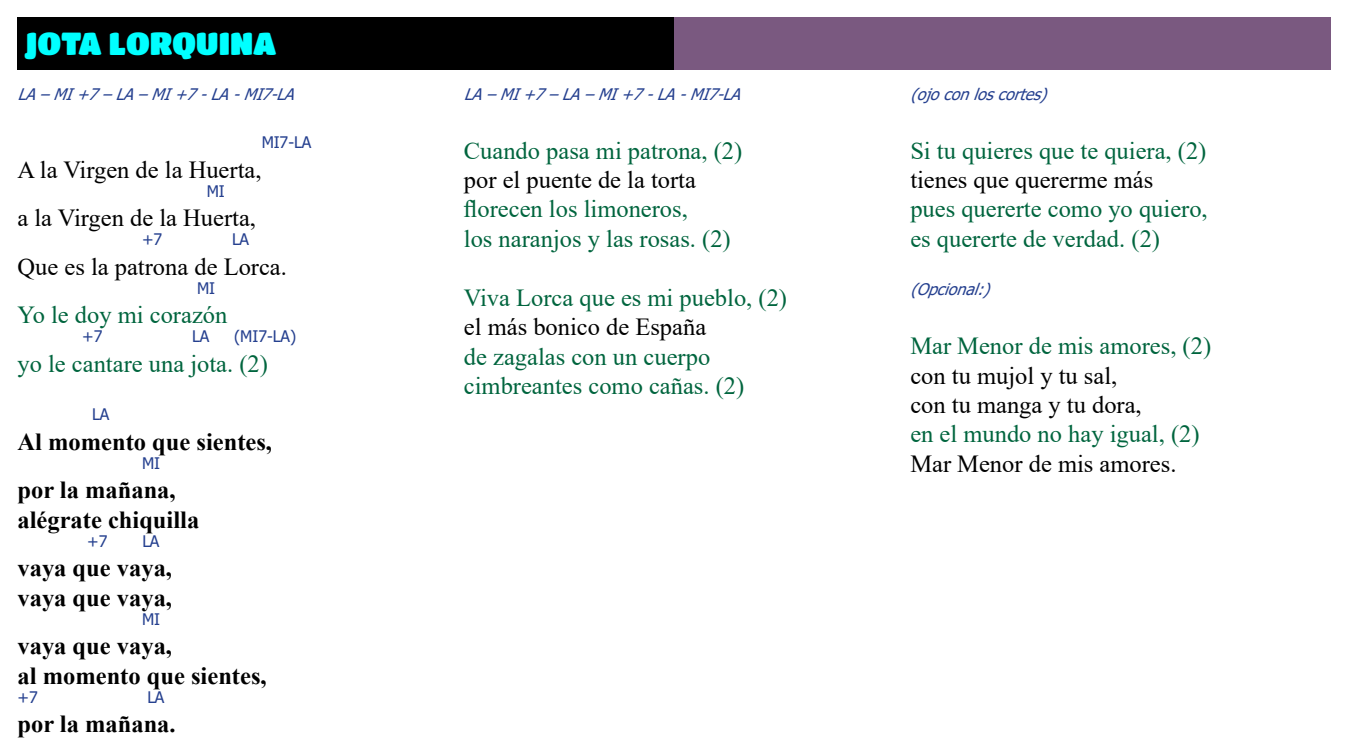
<style>
.page{position:relative;width:1348px;height:753px;background:#fff}
.page>*{position:absolute;margin:0;border:0;box-sizing:border-box;transform-origin:0 0}
.t1{font:31.5px "Titan One";color:#0ff}
.t2{font:24.5px/29.4px "Times New Roman";color:#00653e}
.t3{font:24.5px/29.4px "Times New Roman";color:#000}
.t4{font:700 24.5px/29.4px "Times New Roman";color:#000}
.t5{font:italic 15.92px "Tahoma";color:#25408f}
.t6{font:15.92px "Tahoma";letter-spacing:-.02em;color:#25408f}
</style>
<div class="page">
<div style="left:18px;top:18px;width:656px;height:52px;background:#000"></div>
<div style="left:674px;top:18px;width:656px;height:52px;background:#7a5980"></div>
<p class="t1" style="left:24px;top:24px;width:253px">JOTA LORQUINA</p>
<p class="t5" style="left:18px;top:83px;width:286px">LA–MI+7–LA–MI+7-LA-MI7-LA</p>
<p class="t6" style="left:262px;top:132px;width:51px">MI7-LA</p>
<p class="t3" style="left:18px;top:154px;width:245px">A la Virgen de la Huerta,</p>
<p class="t6" style="left:207px;top:180px;width:19px">MI</p>
<p class="t3" style="left:18px;top:202px;width:240px">a la Virgen de la Huerta,</p>
<p class="t6" style="left:142px;top:229px;width:22px">+7</p>
<p class="t6" style="left:232px;top:229px;width:19px">LA</p>
<p class="t3" style="left:18px;top:251px;width:271px">Que es la patrona de Lorca.</p>
<p class="t6" style="left:197px;top:277px;width:19px">MI</p>
<p class="t2" style="left:18px;top:299px;width:211px">Yo le doy mi corazón</p>
<p class="t6" style="left:82px;top:326px;width:22px">+7</p>
<p class="t6" style="left:192px;top:326px;width:19px">LA</p>
<p class="t6" style="left:234px;top:326px;width:64px">(MI7-LA)</p>
<p class="t2" style="left:18px;top:348px;width:252px">yo le cantare una jota. (2)</p>
<p class="t6" style="left:92px;top:404px;width:19px">LA</p>
<p class="t4" style="left:18px;top:426px;width:256px">Al momento que sientes,</p>
<p class="t6" style="left:142px;top:452px;width:20px">MI</p>
<p class="t4" style="left:18px;top:474px;width:183px">por la mañana, alégrate chiquilla</p>
<p class="t6" style="left:87px;top:530px;width:22px">+7</p>
<p class="t6" style="left:142px;top:530px;width:19px">LA</p>
<p class="t4" style="left:18px;top:552px;width:156px">vaya que vaya, vaya que vaya,</p>
<p class="t6" style="left:142px;top:608px;width:20px">MI</p>
<p class="t4" style="left:18px;top:630px;width:251px">vaya que vaya,<br>al momento que sientes,</p>
<p class="t6" style="left:18px;top:686px;width:22px">+7</p>
<p class="t6" style="left:147px;top:686px;width:18px">LA</p>
<p class="t4" style="left:18px;top:708px;width:160px">por la mañana.</p>
<p class="t5" style="left:464px;top:83px;width:286px">LA–MI+7–LA–MI+7-LA-MI7-LA</p>
<p class="t2" style="left:464px;top:135px;width:280px">Cuando pasa mi patrona, (2)</p>
<p class="t3" style="left:464px;top:164px;width:234px">por el puente de la torta</p>
<p class="t2" style="left:464px;top:194px;width:268px">florecen los limoneros,<br>los naranjos y las rosas. (2)</p>
<p class="t2" style="left:464px;top:282px;width:325px">Viva Lorca que es mi pueblo, (2)</p>
<p class="t3" style="left:464px;top:311px;width:244px">el más bonico de España</p>
<p class="t2" style="left:464px;top:341px;width:282px">de zagalas con un cuerpo cimbreantes como cañas. (2)</p>
<p class="t5" style="left:910px;top:83px;width:146px">(ojoconloscortes)</p>
<p class="t2" style="left:910px;top:135px;width:297px">Si tu quieres que te quiera, (2)</p>
<p class="t3" style="left:910px;top:164px;width:244px">tienes que quererme más</p>
<p class="t2" style="left:910px;top:194px;width:299px">pues quererte como yo quiero, es quererte de verdad. (2)</p>
<p class="t5" style="left:910px;top:279px;width:88px">(Opcional:)</p>
<p class="t2" style="left:910px;top:330px;width:302px">Mar Menor de mis amores, (2)</p>
<p class="t3" style="left:910px;top:360px;width:233px">con tu mujol y tu sal, con tu manga y tu dora,</p>
<p class="t2" style="left:910px;top:419px;width:291px">en el mundo no hay igual, (2)</p>
<p class="t3" style="left:910px;top:448px;width:268px">Mar Menor de mis amores.</p>
</div>
